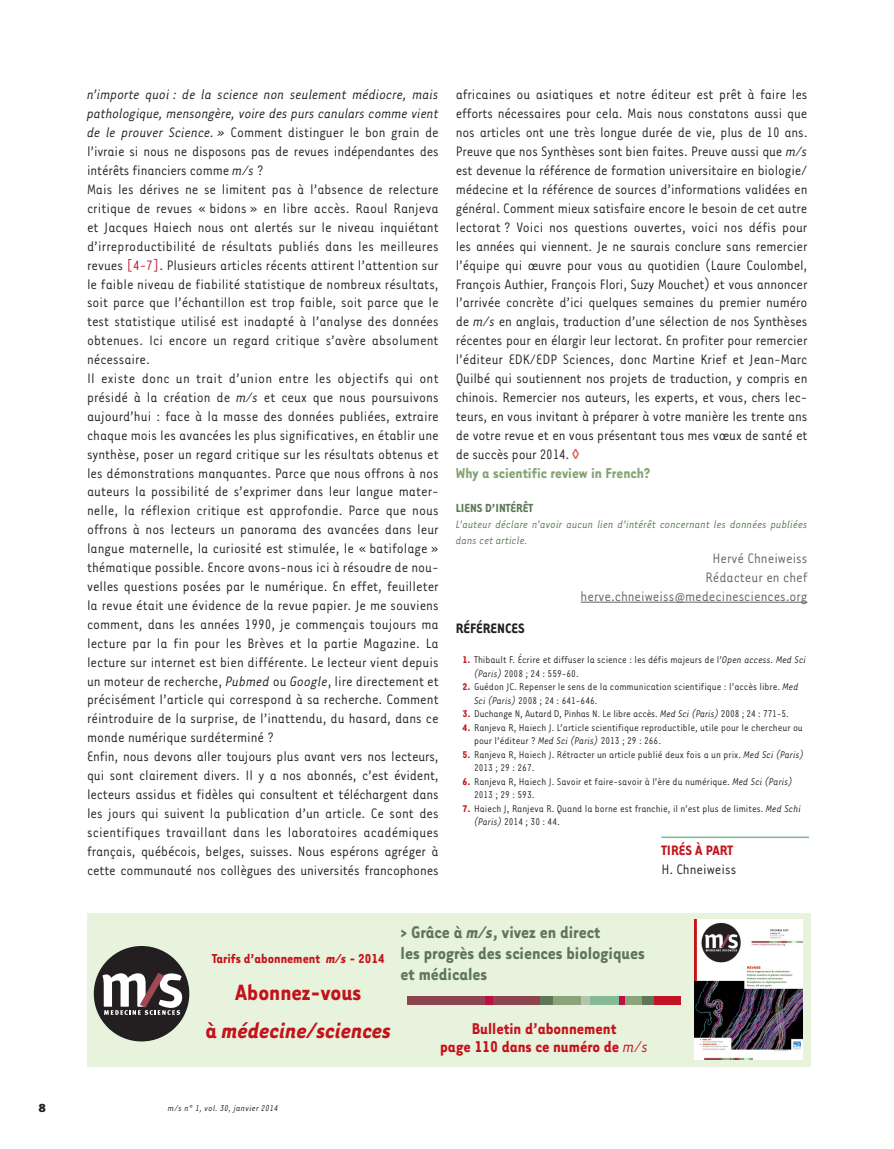
<style>
.page{position:relative;width:894px;height:1149px;background:#fff}
.page>*{position:absolute;margin:0;border:0;box-sizing:border-box;transform-origin:0 0}
.t1{font:italic 700 25.5px/37.5px "Tarzana Narrow";color:#c4121a;text-align:center}
.t2{font:700 19.5px/21px "Tarzana Narrow";color:#5f7659}
.t3{font:700 18px/18px "Tarzana Narrow";color:#c4121a;text-align:center}
.t4{font:700 16.5px "Tarzana Narrow";color:#86a375}
.t5{font:15.75px/18.9px "Tarzana Narrow";color:#231f20}
.t6{font:15.75px/18.9px "Tarzana Narrow";color:#636366;text-align:right}
.t7{font:700 15.75px "Tarzana Narrow";color:#231f20}
.t8{font:700 15.75px "Tarzana Narrow";color:#c4121a}
.t9{font:700 15px "Tarzana Narrow";color:#c4121a}
.t10{font:700 13.5px "Tarzana Narrow";color:#5a7755}
.t11{font:700 13.5px "Tarzana Wide";color:#231f20}
.t12{font:italic 12.45px/15.9px "Tarzana Narrow";color:#5a7755}
.t13{font:11.25px/13.5px "Tarzana Narrow";color:#231f20}
.t14{font:italic 9.75px "Tarzana Narrow";letter-spacing:.025em;color:#231f20}
.s1{font-style:italic}
.s2{color:#c11527}
.s3{font-weight:700;color:#c4121a}
.s4{font-style:normal}
.s5{font-weight:400;font-style:italic}
</style>
<div class="page">
<hr style="left:580px;top:602px;width:227px;height:1px;background:#636366">
<hr style="left:661px;top:836px;width:147px;height:2px;background:#7db894">
<div style="left:87px;top:913px;width:723px;height:154px;background:#e8f3de"></div>
<div style="left:407px;top:996px;width:133px;height:8px;background:#8d454f"></div>
<div style="left:539px;top:996px;width:27px;height:8px;background:#5f7659"></div>
<div style="left:640px;top:996px;width:13px;height:8px;background:#5f7659"></div>
<div style="left:553px;top:996px;width:29px;height:8px;background:#8ba479"></div>
<div style="left:589px;top:996px;width:29px;height:8px;background:#84ba95"></div>
<div style="left:623px;top:996px;width:18px;height:8px;background:#8ba479"></div>
<div style="left:581px;top:996px;width:8px;height:8px;background:#b6c4ad"></div>
<div style="left:485px;top:996px;width:7px;height:8px;background:#c10d45"></div>
<div style="left:618px;top:996px;width:6px;height:8px;background:#c10d45"></div>
<div style="left:653px;top:996px;width:27px;height:8px;background:#c11527"></div>
<div style="left:94px;top:946px;width:95px;height:95px;background:#231f20;border-radius:50%"></div>
<svg style="left:102px;top:973px;width:80px;height:41px"></svg>
<img style="left:694px;top:919px;width:108px;height:140px">
<p class="t5" style="left:87px;top:87px;width:353px"><span class="s1">n’importe quoi : de la science non seulement médiocre, mais pathologique, mensongère, voire des purs canulars comme vient de le prouver Science. »</span> Comment distinguer le bon grain de l’ivraie si nous ne disposons pas de revues indépendantes des intérêts financiers comme <span class="s1">m/s</span> ?<br>Mais les dérives ne se limitent pas à l’absence de relecture critique de revues « bidons » en libre accès. Raoul Ranjeva et Jacques Haiech nous ont alertés sur le niveau inquiétant d’irreproductibilité de résultats publiés dans les meilleures revues <span class="s2">[4-7]</span>. Plusieurs articles récents attirent l’attention sur le faible niveau de fiabilité statistique de nombreux résultats, soit parce que l’échantillon est trop faible, soit parce que le test statistique utilisé est inadapté à l’analyse des données obtenues. Ici encore un regard critique s’avère absolument nécessaire.<br>Il existe donc un trait d’union entre les objectifs qui ont présidé à la création de <span class="s1">m/s</span> et ceux que nous poursuivons aujourd’hui : face à la masse des données publiées, extraire chaque mois les avancées les plus significatives, en établir une synthèse, poser un regard critique sur les résultats obtenus et les démonstrations manquantes. Parce que nous offrons à nos auteurs la possibilité de s’exprimer dans leur langue mater&shy;nelle, la réflexion critique est approfondie. Parce que nous offrons à nos lecteurs un panorama des avancées dans leur langue maternelle, la curiosité est stimulée, le « batifolage » thématique possible. Encore avons-nous ici à résoudre de nou&shy;velles questions posées par le numérique. En effet, feuilleter la revue était une évidence de la revue papier. Je me souviens comment, dans les années 1990, je commençais toujours ma lecture par la fin pour les Brèves et la partie Magazine. La lecture sur internet est bien différente. Le lecteur vient depuis un moteur de recherche, <span class="s1">Pubmed</span> ou <span class="s1">Google</span>, lire directement et précisément l’article qui correspond à sa recherche. Comment réintroduire de la surprise, de l’inattendu, du hasard, dans ce monde numérique surdéterminé ?<br>Enfin, nous devons aller toujours plus avant vers nos lecteurs, qui sont clairement divers. Il y a nos abonnés, c’est évident, lecteurs assidus et fidèles qui consultent et téléchargent dans les jours qui suivent la publication d’un article. Ce sont des scientifiques travaillant dans les laboratoires académiques français, québécois, belges, suisses. Nous espérons agréger à cette communauté nos collègues des universités francophones</p>
<p class="t5" style="left:455px;top:87px;width:353px;text-align:justify">africaines ou asiatiques et notre éditeur est prêt à faire les efforts nécessaires pour cela. Mais nous constatons aussi que nos articles ont une très longue durée de vie, plus de 10 ans.<br>Preuve que nos Synthèses sont bien faites. Preuve aussi que <span class="s1">m/s </span>est devenue la référence de formation universitaire en biologie/ médecine et la référence de sources d’informations validées en général. Comment mieux satisfaire encore le besoin de cet autre lectorat ? Voici nos questions ouvertes, voici nos défis pour les années qui viennent. Je ne saurais conclure sans remercier l’équipe qui œuvre pour vous au quotidien (Laure Coulombel, François Authier, François Flori, Suzy Mouchet) et vous annoncer l’arrivée concrète d’ici quelques semaines du premier numéro de <span class="s1">m/s</span> en anglais, traduction d’une sélection de nos Synthèses récentes pour en élargir leur lectorat. En profiter pour remercier l’éditeur EDK/EDP Sciences , donc Martine Krief et Jean-Marc Quilbé qui soutiennent nos projets de traduction, y compris en chinois. Remercier nos auteurs, les experts, et vous, chers lec&shy;teurs, en vous invitant à préparer à votre manière les trente ans de votre revue et en vous présentant tous mes vœux de santé et de succès pour 2014.</p>
<p class="t4" style="left:455px;top:467px;width:196px">Why a scientific review in French?</p>
<p class="t10" style="left:455px;top:503px;width:79px">LIENS D’INTÉRÊT</p>
<p class="t12" style="left:455px;top:517px;width:353px">L’auteur déclare n’avoir aucun lien d’intérêt concernant les données publiées dans cet article.</p>
<p class="t6" style="left:580px;top:550px;width:228px">Hervé Chneiweiss<br>Rédacteur en chef herve.chneiweiss@medecinesciences.org</p>
<p class="t7" style="left:455px;top:622px;width:70px">RÉFÉRENCES</p>
<p class="t13" style="left:474px;top:654px;width:333px;text-indent:-11px"><span class="s3">1.</span> Thibault F. Écrire et diffuser la science : les défis majeurs de l’<span class="s1">Open access. Med Sci (Paris)</span> 2008 ; 24 : 559-60.</p>
<p class="t13" style="left:474px;top:681px;width:326px;text-indent:-11px"><span class="s3">2.</span> Guédon JC. Repenser le sens de la communication scientifique : l’accès libre. <span class="s1">Med<br>Sci (Paris)</span> 2008 ; 24 : 641-646.</p>
<p class="t13" style="left:462px;top:708px;width:327px"><span class="s3">3.</span> Duchange N, Autard D, Pinhas N. Le libre accès. <span class="s1">Med Sci (Paris)</span> 2008 ; 24 : 771-5.</p>
<p class="t13" style="left:474px;top:721px;width:330px;text-indent:-11px"><span class="s3">4.</span> Ranjeva R, Haiech J. L’article scientifique reproductible, utile pour le chercheur ou pour l’éditeur ? <span class="s1">Med Sci (Paris)</span> 2013 ; 29 : 266.</p>
<p class="t13" style="left:474px;top:748px;width:331px;text-indent:-11px"><span class="s3">5.</span> Ranjeva R, Haiech J. Rétracter un article publié deux fois a un prix. <span class="s1">Med Sci (Paris)<br></span>2013 ; 29 : 267.</p>
<p class="t13" style="left:474px;top:775px;width:320px;text-indent:-11px"><span class="s3">6.</span> Ranjeva R, Haiech J. Savoir et faire-savoir à l’ère du numérique. <span class="s1">Med Sci (Paris)<br></span>2013 ; 29 : 593.</p>
<p class="t13" style="left:474px;top:802px;width:328px;text-indent:-11px"><span class="s3">7.</span> Haiech J, Ranjeva R. Quand la borne est franchie, il n’est plus de limites. <span class="s1">Med Schi (Paris)</span> 2014 ; 30 : 44.</p>
<p class="t8" style="left:661px;top:845px;width:73px">TIRÉS À PART</p>
<p class="t5" style="left:661px;top:861px;width:76px">H. Chneiweiss</p>
<p class="t9" style="left:212px;top:953px;width:174px">Tarifs d’abonnement <span class="s1">m/s</span> - 2014</p>
<h1 class="t1" style="left:205px;top:976px;width:187px"><span class="s4">Abonnez-vous<br>à</span> médecine/sciences</h1>
<p class="t2" style="left:400px;top:923px;width:246px">&gt; Grâce à <span class="s1">m/s</span>, vivez en direct<br>les progrès des sciences biologiques et médicales</p>
<p class="t3" style="left:440px;top:1020px;width:209px">Bulletin d’abonnement<br>page 110 dans ce numéro de <span class="s5">m/s</span></p>
<p class="t11" style="left:38px;top:1103px;width:10px">8</p>
<p class="t14" style="left:168px;top:1104px;width:112px">m/s n° 1, vol. 30, janvier 2014</p>
</div>
